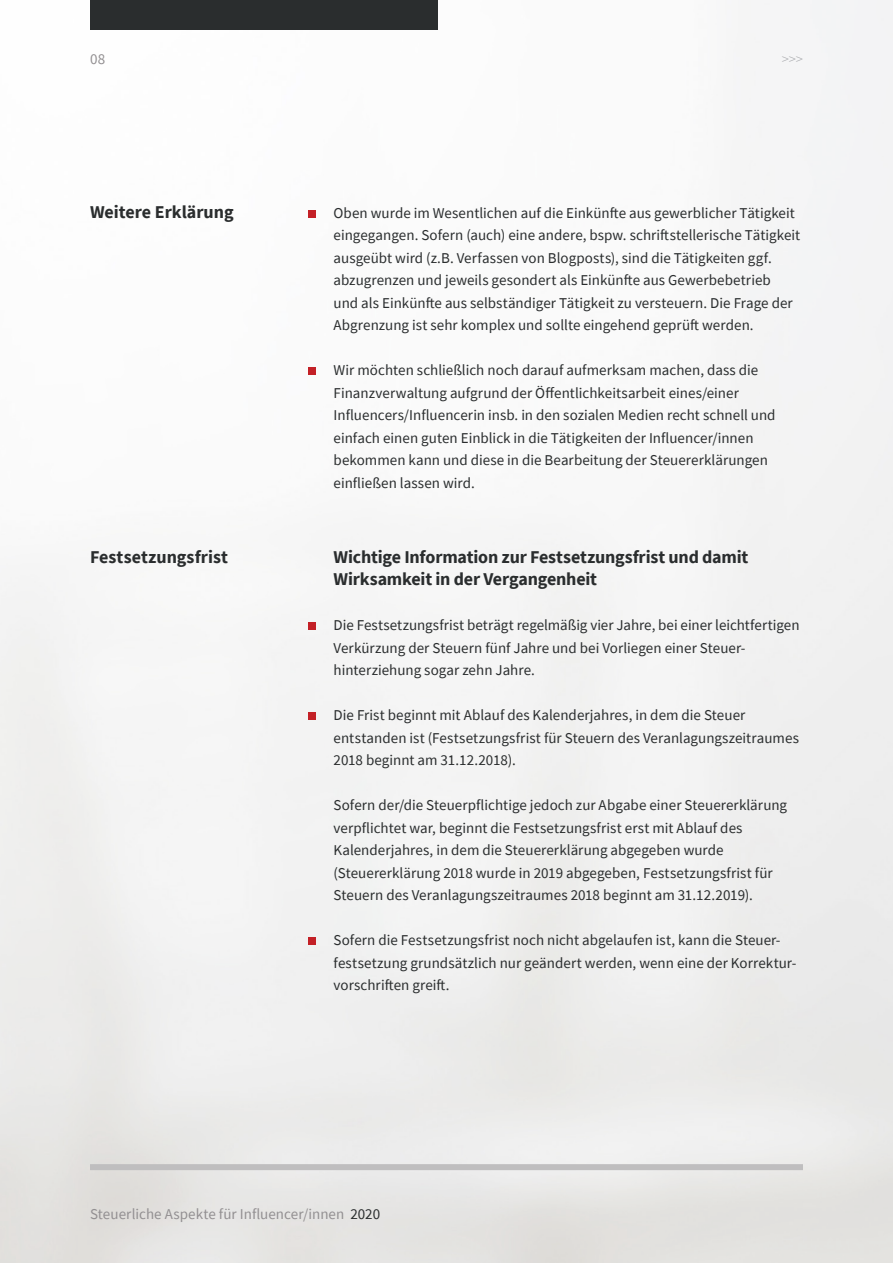
<style>
.page{position:relative;width:893px;height:1263px;background:#fff}
.page>*{position:absolute;margin:0;border:0;box-sizing:border-box;transform-origin:0 0}
.t1{font:700 18px/22.5px "Source Sans Pro";letter-spacing:-.01em;color:#2a2d2e}
.t2{font:15px/22.5px "Source Sans Pro";color:#2a2d2e}
.t3{font:15px "Source Sans Pro";letter-spacing:.005em;color:#928f91}
.t4{font:300 15px "Source Sans Pro";color:#a8a9ad}
.s1{color:#2a2d2e}
</style>
<div class="page">
<img style="left:0;top:0;width:893px;height:1263px">
<div style="left:90px;top:1164px;width:713px;height:6px;background:#bfbebf"></div>
<div style="left:90px;top:0;width:347px;height:30px;background:#2a2d2e"></div>
<div style="left:308px;top:210px;width:8px;height:7px;background:#c32026"></div>
<div style="left:308px;top:368px;width:8px;height:7px;background:#c32026"></div>
<div style="left:308px;top:623px;width:8px;height:7px;background:#c32026"></div>
<div style="left:308px;top:713px;width:8px;height:7px;background:#c32026"></div>
<div style="left:308px;top:938px;width:8px;height:7px;background:#c32026"></div>
<p class="t3" style="left:90px;top:49px;width:17px">08</p>
<p class="t4" style="left:782px;top:50px;width:23px">&gt;&gt;&gt;</p>
<p class="t1" style="left:90px;top:200px;width:145px">Weitere Erklärung</p>
<p class="t1" style="left:90px;top:545px;width:140px">Festsetzungsfrist</p>
<p class="t2" style="left:334px;top:201px;width:468px">Oben wurde im Wesentlichen auf die Einkünfte aus gewerblicher Tätigkeit eingegangen. Sofern (auch) eine andere, bspw. schriftstellerische Tätigkeit ausgeübt wird (z.B. Verfassen von Blogposts), sind die Tätigkeiten ggf. abzugrenzen und jeweils gesondert als Einkünfte aus Gewerbebetrieb<br>und als Einkünfte aus selbständiger Tätigkeit zu versteuern. Die Frage der Abgrenzung ist sehr komplex und sollte eingehend geprüft werden.</p>
<p class="t2" style="left:334px;top:359px;width:444px">Wir möchten schließlich noch darauf aufmerksam machen, dass die Finanzverwaltung aufgrund der Öffentlichkeitsarbeit eines/einer Influencers/Influencerin insb. in den sozialen Medien recht schnell und einfach einen guten Einblick in die Tätigkeiten der Influencer/innen bekommen kann und diese in die Bearbeitung der Steuererklärungen einfließen lassen wird.</p>
<p class="t1" style="left:334px;top:545px;width:416px">Wichtige Information zur Festsetzungsfrist und damit<br>Wirksamkeit in der Vergangenheit</p>
<p class="t2" style="left:334px;top:614px;width:468px">Die Festsetzungsfrist beträgt regelmäßig vier Jahre, bei einer leichtfertigen<br>Verkürzung der Steuern fünf Jahre und bei Vorliegen einer Steuer&shy;hinterziehung sogar zehn Jahre.</p>
<p class="t2" style="left:334px;top:704px;width:467px">Die Frist beginnt mit Ablauf des Kalenderjahres, in dem die Steuer entstanden ist (Festsetzungsfrist für Steuern des Veranlagungszeitraumes<br>2018 beginnt am 31.12.2018).</p>
<p class="t2" style="left:334px;top:794px;width:455px">Sofern der/die Steuerpflichtige jedoch zur Abgabe einer Steuererklärung verpflichtet war, beginnt die Festsetzungsfrist erst mit Ablauf des Kalenderjahres, in dem die Steuererklärung abgegeben wurde (Steuererklärung 2018 wurde in 2019 abgegeben, Festsetzungsfrist für Steuern des Veranlagungszeitraumes 2018 beginnt am 31.12.2019).</p>
<p class="t2" style="left:334px;top:929px;width:464px">Sofern die Festsetzungsfrist noch nicht abgelaufen ist, kann die Steuer&shy;festsetzung grundsätzlich nur geändert werden, wenn eine der Korrektur&shy;vorschriften greift.</p>
<p class="t3" style="left:90px;top:1204px;width:292px">Steuerliche Aspekte für Influencer/innen <span class="s1">2020</span></p>
</div>
